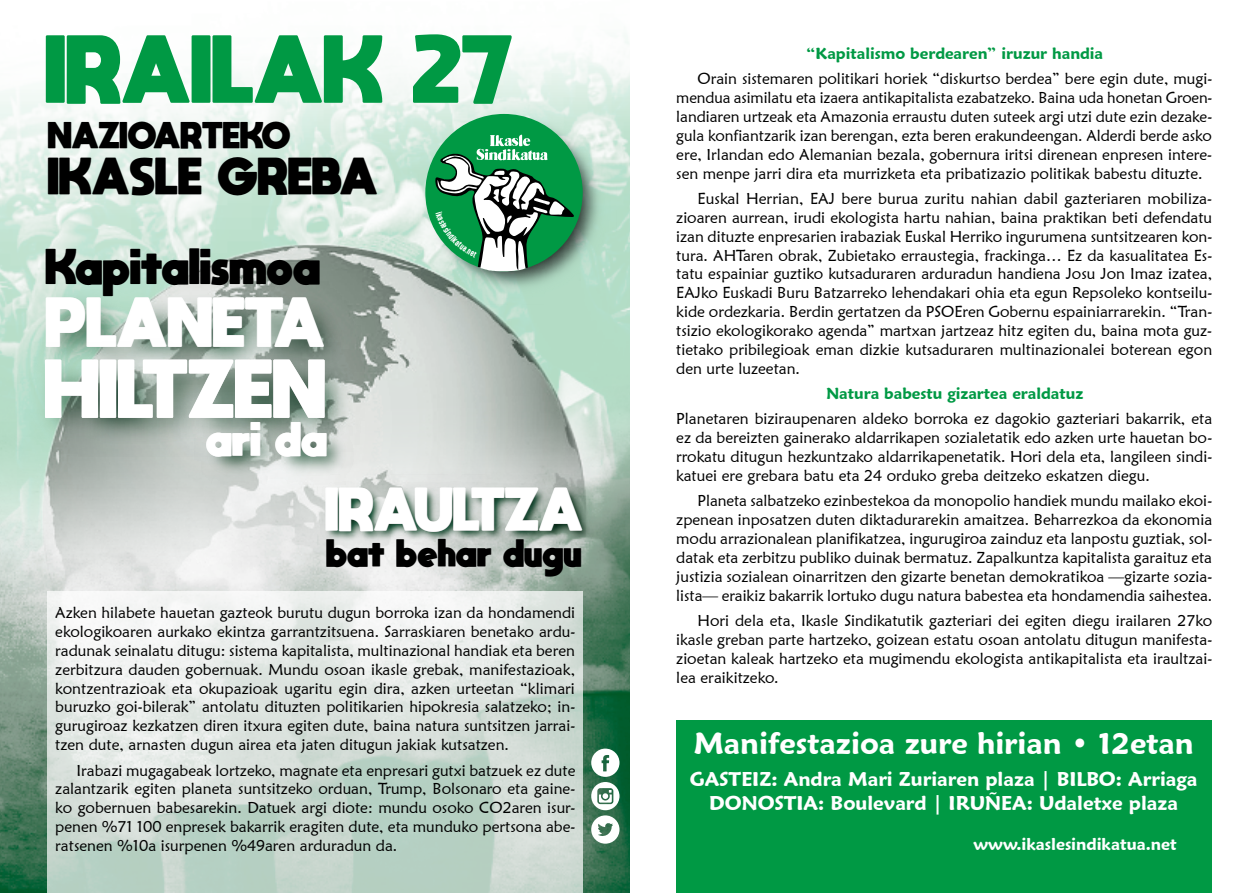
<style>
.page{position:relative;width:1259px;height:893px;background:#fff}
.page>*{position:absolute;margin:0;border:0;box-sizing:border-box;transform-origin:0 0}
.t1{font:800 67.5px "moon get";color:#094}
.t2{font:800 58.35px "moon get";color:#fff}
.t3{font:800 49.35px "moon get";color:#fff}
.t4{font:800 42.9px "moon get";color:#fff}
.t5{font:800 36.75px "moon get";color:#000}
.t6{font:800 35.25px "moon get";color:#000}
.t7{font:800 33.75px "moon get";color:#fff}
.t8{font:600 30px "Maiandra GD";color:#fff}
.t9{font:800 27.15px "moon get";color:#000}
.t10{font:800 26.4px "moon get";color:#000}
.t11{font:600 19.5px/23.4px "Maiandra GD";color:#fff;text-align:center}
.t12{font:600 16.5px "Maiandra GD";color:#fff}
.t13{font:15.75px/18.9px "Maiandra GD";color:#000;text-align:justify}
.t14{font:600 15.75px "Maiandra GD";color:#094}
</style>
<div class="page">
<img style="left:0;top:77px;width:629px;height:816px">
<svg style="left:591px;top:749px;width:28px;height:95px"></svg>
<img style="left:413px;top:102px;width:203px;height:203px">
<div style="left:425px;top:114px;width:158px;height:157px;background:#094;border-radius:50%"></div>
<img style="left:317px;top:474px;width:283px;height:89px">
<img style="left:18px;top:265px;width:356px;height:61px">
<img style="left:17px;top:326px;width:358px;height:163px">
<img style="left:189px;top:402px;width:173px;height:100px">
<svg style="left:47px;top:591px;width:536px;height:302px"></svg>
<div style="left:676px;top:720px;width:536px;height:173px;background:#094"></div>
<svg style="left:435px;top:134px;width:139px;height:137px"></svg>
<h1 class="t1" style="left:46px;top:27px;width:469px">IRAILAK 27</h1>
<h3 class="t10" style="left:48px;top:119px;width:244px">NAZIOARTEKO</h3>
<h3 class="t5" style="left:48px;top:153px;width:331px">IKASLE GREBA</h3>
<h3 class="t6" style="left:46px;top:245px;width:277px">Kapitalismoa</h3>
<h3 class="t3" style="left:46px;top:291px;width:280px">PLANETA</h3>
<h2 class="t2" style="left:45px;top:352px;width:283px">HILTZEN</h2>
<h3 class="t7" style="left:206px;top:418px;width:123px">ari da</h3>
<h3 class="t4" style="left:326px;top:482px;width:259px">IRAULTZA</h3>
<h3 class="t9" style="left:326px;top:536px;width:257px">bat behar dugu</h3>
<p class="t13" style="left:55px;top:603px;width:521px">Azken hilabete hauetan gazteok burutu dugun borroka izan da hondamendi ekologikoaren aurkako ekintza garrantzitsuena. Sarraskiaren benetako ardu&shy;radunak seinalatu ditugu: sistema kapitalista, multinazional handiak eta beren zerbitzura dauden gobernuak. Mundu osoan ikasle grebak, manifestazioak, kontzentrazioak eta okupazioak ugaritu egin dira, azken urteetan “klimari buruzko goi-bilerak” antolatu dituzten politikarien hipokresia salatzeko; in&shy;gurugiroaz kezkatzen diren itxura egiten dute, baina natura suntsitzen jarrai&shy;tzen dute, arnasten dugun airea eta jaten ditugun jakiak kutsatzen.</p>
<p class="t13" style="left:55px;top:760px;width:521px;text-indent:21px">Irabazi mugagabeak lortzeko, magnate eta enpresari gutxi batzuek ez dute zalantzarik egiten planeta suntsitzeko orduan, Trump, Bolsonaro eta gaine&shy;ko gobernuen babesarekin. Datuek argi diote: mundu osoko CO2aren isur&shy;penen %71 100 enpresek bakarrik eragiten dute, eta munduko pertsona abe&shy;ratsenen %10a isurpenen %49aren arduradun da.</p>
<p class="t14" style="left:806px;top:44px;width:298px">“Kapitalismo berdearen” iruzur handia</p>
<p class="t13" style="left:676px;top:69px;width:537px;text-indent:21px">Orain sistemaren politikari horiek “diskurtso berdea” bere egin dute, mugi&shy;mendua asimilatu eta izaera antikapitalista ezabatzeko. Baina uda honetan Groen&shy;landiaren urtzeak eta Amazonia erraustu duten suteek argi utzi dute ezin dezake&shy;gula konfiantzarik izan berengan, ezta beren erakundeengan. Alderdi berde asko ere, Irlandan edo Alemanian bezala, gobernura iritsi direnean enpresen intere&shy;sen menpe jarri dira eta murrizketa eta pribatizazio politikak babestu dituzte.</p>
<p class="t13" style="left:676px;top:189px;width:537px;text-indent:21px">Euskal Herrian, EAJ bere burua zuritu nahian dabil gazteriaren mobiliza&shy;zioaren aurrean, irudi ekologista hartu nahian, baina praktikan beti defendatu izan dituzte enpresarien irabaziak Euskal Herriko ingurumena suntsitzearen kon&shy;tura. AHTaren obrak, Zubietako erraustegia, frackinga… Ez da kasualitatea Es&shy;tatu espainiar guztiko kutsaduraren arduradun handiena Josu Jon Imaz izatea, EAJko Euskadi Buru Batzarreko lehendakari ohia eta egun Repsoleko kontseilu&shy;kide ordezkaria. Berdin gertatzen da PSOEren Gobernu espainiarrarekin. “Tran&shy;tsizio ekologikorako agenda” martxan jartzeaz hitz egiten du, baina mota guz&shy;tietako pribilegioak eman dizkie kutsaduraren multinazionalei boterean egon den urte luzeetan.</p>
<p class="t14" style="left:826px;top:384px;width:259px">Natura babestu gizartea eraldatuz</p>
<p class="t13" style="left:676px;top:409px;width:537px">Planetaren biziraupenaren aldeko borroka ez dagokio gazteriari bakarrik, eta ez da bereizten gainerako aldarrikapen sozialetatik edo azken urte hauetan bo&shy;rrokatu ditugun hezkuntzako aldarrikapenetatik. Hori dela eta, langileen sindi&shy;katuei ere grebara batu eta 24 orduko greba deitzeko eskatzen diegu.</p>
<p class="t13" style="left:676px;top:491px;width:537px;text-indent:21px">Planeta salbatzeko ezinbestekoa da monopolio handiek mundu mailako ekoi&shy;zpenean inposatzen duten diktadurarekin amaitzea. Beharrezkoa da ekonomia modu arrazionalean planifikatzea, ingurugiroa zainduz eta lanpostu guztiak, sol&shy;datak eta zerbitzu publiko duinak bermatuz. Zapalkuntza kapitalista garaituz eta justizia sozialean oinarritzen den gizarte benetan demokratikoa —gizarte sozia&shy;lista— eraikiz bakarrik lortuko dugu natura babestea eta hondamendia saihestea.</p>
<p class="t13" style="left:676px;top:611px;width:537px;text-indent:21px">Hori dela eta, Ikasle Sindikatutik gazteriari dei egiten diegu irailaren 27ko ikasle greban parte hartzeko, goizean estatu osoan antolatu ditugun manifesta&shy;zioetan kaleak hartzeko eta mugimendu ekologista antikapitalista eta iraultzai&shy;lea eraikitzeko.</p>
<h3 class="t8" style="left:694px;top:725px;width:501px">Manifestazioa zure hirian • 12etan</h3>
<p class="t11" style="left:690px;top:767px;width:509px">GASTEIZ: Andra Mari Zuriaren plaza | BILBO: Arriaga<br>DONOSTIA: Boulevard | IRUÑEA: Udaletxe plaza</p>
<p class="t12" style="left:973px;top:834px;width:205px">www.ikaslesindikatua.net</p>
</div>
